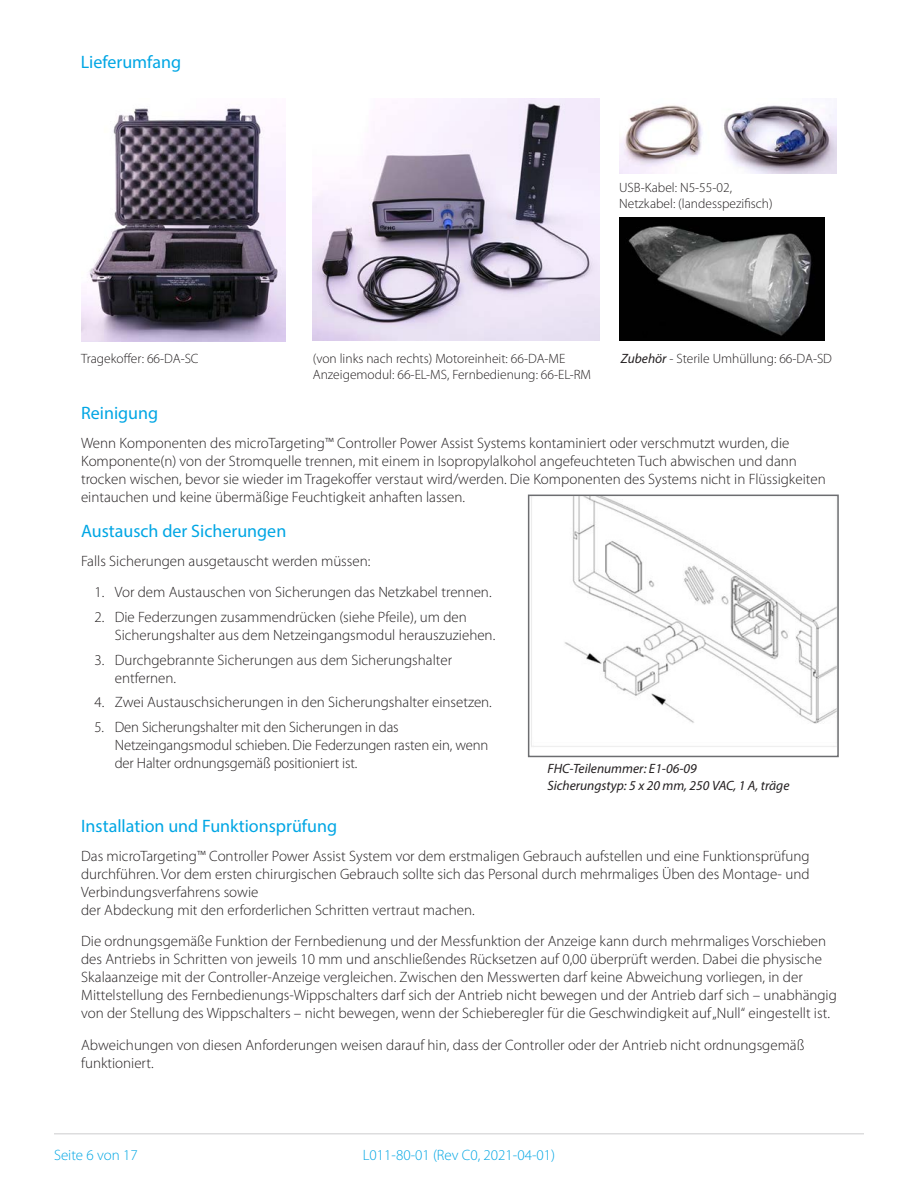
<style>
.page{position:relative;width:918px;height:1188px;background:#fff}
.page>*{position:absolute;margin:0;border:0;box-sizing:border-box;transform-origin:0 0}
.Heading1{font:18px "Myriad Pro";color:#00a6e4}
.Body1{font:300 15px/18px "Myriad Pro";color:#231f20}
.t1{font:300 15px "Myriad Pro";color:#00a6e4}
.t2{font:300 13.5px "Myriad Pro";color:#231f20}
.t3{font:italic 13.5px "Myriad Pro";color:#231f20}
.s1{font-weight:400;font-style:italic}
</style>
<div class="page">
<hr style="left:54px;top:1133px;width:810px;height:2px;background:#ddddde">
<img style="left:81px;top:107px;width:205px;height:235px">
<img style="left:619px;top:105px;width:218px;height:69px">
<img style="left:313px;top:99px;width:286px;height:242px">
<img style="left:619px;top:217px;width:206px;height:124px">
<img style="left:531px;top:498px;width:305px;height:249px">
<div style="left:528px;top:495px;width:311px;height:262px;border:2px solid #6c6d70"></div>
<p class="Heading1" style="left:81px;top:50px;width:102px">Lieferumfang</p>
<p class="t2" style="left:619px;top:179px;width:114px">USB-Kabel: N5-55-02,</p>
<p class="t2" style="left:619px;top:195px;width:155px">Netzkabel: (landesspezifisch)</p>
<p class="t2" style="left:81px;top:350px;width:119px">Tragekoffer: 66-DA-SC</p>
<p class="t2" style="left:313px;top:350px;width:254px">(von links nach rechts) Motoreinheit: 66-DA-ME</p>
<p class="t2" style="left:313px;top:366px;width:280px">Anzeigemodul: 66-EL-MS, Fernbedienung: 66-EL-RM</p>
<p class="t2" style="left:621px;top:350px;width:213px"><span class="s1">Zubehör</span> - Sterile Umhüllung: 66-DA-SD</p>
<p class="Heading1" style="left:81px;top:402px;width:79px">Reinigung</p>
<p class="Body1" style="left:81px;top:433px;width:746px">Wenn Komponenten des microTargeting™ Controller Power Assist Systems kontaminiert oder verschmutzt wurden, die Komponente(n) von der Stromquelle trennen, mit einem in Isopropylalkohol angefeuchteten Tuch abwischen und dann trocken wischen, bevor sie wieder im Tragekoffer verstaut wird/werden. Die Komponenten des Systems nicht in Flüssigkeiten eintauchen und keine übermäßige Feuchtigkeit anhaften lassen.</p>
<p class="Heading1" style="left:81px;top:520px;width:207px">Austausch der Sicherungen</p>
<p class="Body1" style="left:81px;top:551px;width:291px">Falls Sicherungen ausgetauscht werden müssen:</p>
<p class="Body1" style="left:95px;top:583px;width:399px">1. Vor dem Austauschen von Sicherungen das Netzkabel trennen.</p>
<p class="Body1" style="left:115px;top:608px;width:382px;text-indent:-20px">2. Die Federzungen zusammendrücken (siehe Pfeile), um den<br>Sicherungshalter aus dem Netzeingangsmodul herauszuziehen.</p>
<p class="Body1" style="left:115px;top:650px;width:339px;text-indent:-20px">3. Durchgebrannte Sicherungen aus dem Sicherungshalter entfernen.</p>
<p class="Body1" style="left:95px;top:693px;width:399px">4. Zwei Austauschsicherungen in den Sicherungshalter einsetzen.</p>
<p class="Body1" style="left:115px;top:718px;width:375px;text-indent:-20px">5. Den Sicherungshalter mit den Sicherungen in das<br>Netzeingangsmodul schieben. Die Federzungen rasten ein, wenn der Halter ordnungsgemäß positioniert ist.</p>
<p class="t3" style="left:547px;top:761px;width:151px">FHC-Teilenummer: E1-06-09</p>
<p class="t3" style="left:547px;top:777px;width:244px">Sicherungstyp: 5 x 20 mm, 250 VAC, 1 A, träge</p>
<p class="Heading1" style="left:81px;top:815px;width:257px">Installation und Funktionsprüfung</p>
<p class="Body1" style="left:81px;top:846px;width:730px">Das microTargeting™ Controller Power Assist System vor dem erstmaligen Gebrauch aufstellen und eine Funktionsprüfung durchführen. Vor dem ersten chirurgischen Gebrauch sollte sich das Personal durch mehrmaliges Üben des Montage- und Verbindungsverfahrens sowie<br>der Abdeckung mit den erforderlichen Schritten vertraut machen.</p>
<p class="Body1" style="left:81px;top:932px;width:757px">Die ordnungsgemäße Funktion der Fernbedienung und der Messfunktion der Anzeige kann durch mehrmaliges Vorschieben des Antriebs in Schritten von jeweils 10 mm und anschließendes Rücksetzen auf 0,00 überprüft werden. Dabei die physische Skalaanzeige mit der Controller-Anzeige vergleichen. Zwischen den Messwerten darf keine Abweichung vorliegen, in der Mittelstellung des Fernbedienungs-Wippschalters darf sich der Antrieb nicht bewegen und der Antrieb darf sich – unabhängig von der Stellung des Wippschalters – nicht bewegen, wenn der Schieberegler für die Geschwindigkeit auf „Null“ eingestellt ist.</p>
<p class="Body1" style="left:81px;top:1035px;width:725px">Abweichungen von diesen Anforderungen weisen darauf hin, dass der Controller oder der Antrieb nicht ordnungsgemäß funktioniert.</p>
<p class="t1" style="left:54px;top:1145px;width:85px">Seite 6 von 17</p>
<p class="t1" style="left:363px;top:1146px;width:194px">L011-80-01 (Rev C0, 2021-04-01)</p>
</div>
